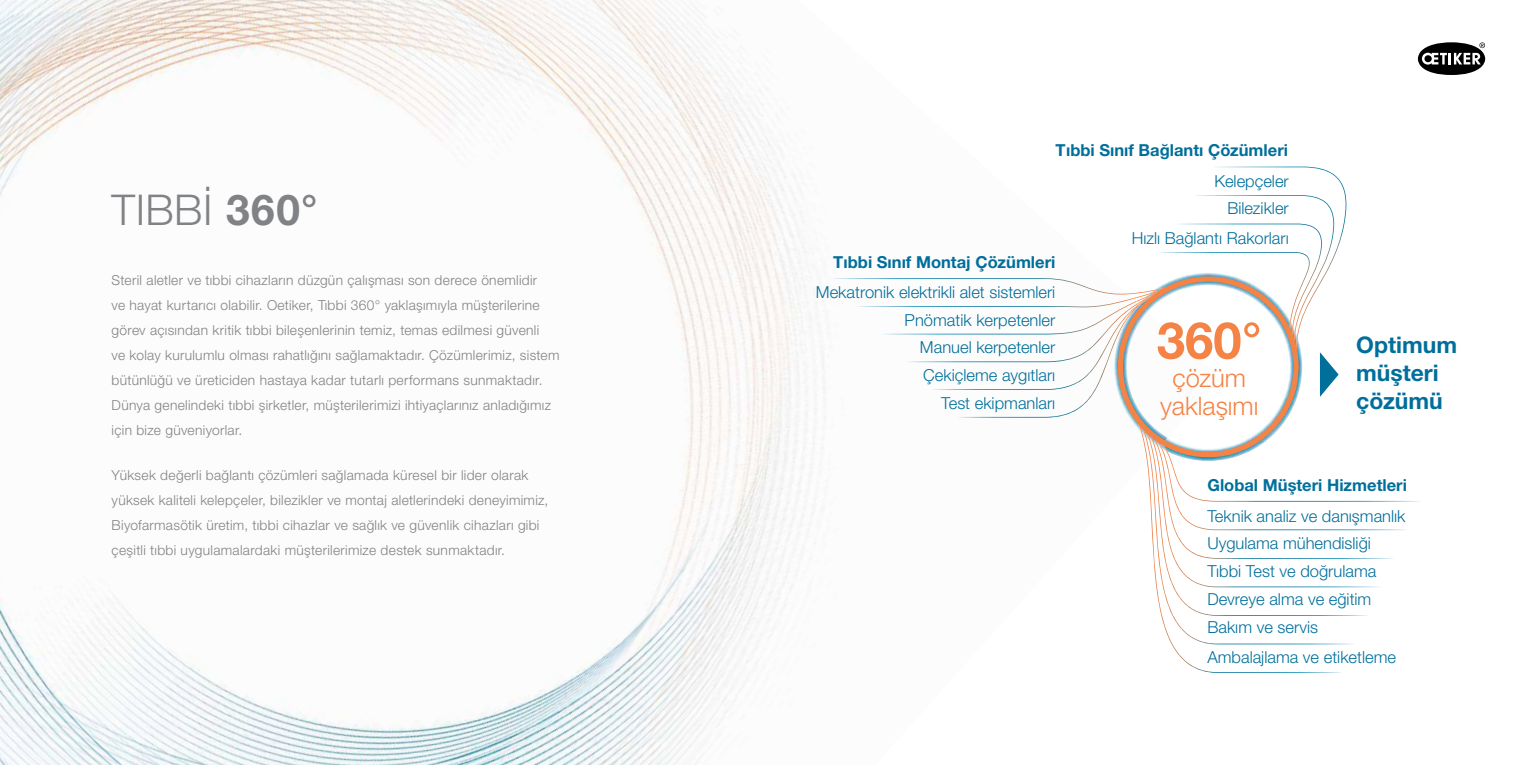
<style>
.page{position:relative;width:1530px;height:765px;background:#fff}
.page>*{position:absolute;margin:0;border:0;box-sizing:border-box;transform-origin:0 0}
.t1{font:700 50.88px "Helvetica Neue LTW1 G";color:#f58345}
.t2{font:300 42.5px "Helvetica Neue LTW1 G";letter-spacing:.01em;color:#808285}
.t3{font:300 25.5px/28px "Helvetica Neue LTW1 G";color:#f58345;text-align:center}
.t4{font:700 22.88px/28px "Helvetica Neue LTW1 G";color:#006f9b}
.t5{font:300 16.5px/27.6px "Helvetica Neue LTW1 G";color:#006f9b;text-align:right}
.t6{font:700 16.5px "Helvetica Neue LTW1 G";color:#006f9b}
.t7{font:300 13.75px/25px "Helvetica Neue LTW1 G";letter-spacing:.02em;color:#808285}
.s1{font-weight:700}
</style>
<div class="page">
<img style="left:0;top:0;width:1221px;height:765px">
<svg style="left:1418px;top:42px;width:67px;height:33px"></svg>
<img style="left:1140px;top:273px;width:162px;height:188px">
<img style="left:1114px;top:309px;width:54px;height:135px">
<img style="left:1132px;top:309px;width:25px;height:137px">
<img style="left:1214px;top:167px;width:132px;height:170px">
<img style="left:1296px;top:336px;width:2px;height:14px">
<img style="left:1196px;top:195px;width:138px;height:136px">
<img style="left:1294px;top:330px;width:2px;height:12px">
<img style="left:1177px;top:224px;width:145px;height:102px">
<img style="left:1159px;top:252px;width:151px;height:70px">
<svg style="left:1289px;top:321px;width:4px;height:28px"></svg>
<img style="left:1147px;top:460px;width:195px;height:213px">
<img style="left:1142px;top:441px;width:6px;height:20px">
<img style="left:1134px;top:413px;width:9px;height:21px">
<img style="left:1150px;top:457px;width:203px;height:187px">
<img style="left:1145px;top:444px;width:6px;height:13px">
<img style="left:1137px;top:417px;width:10px;height:21px">
<img style="left:1153px;top:453px;width:215px;height:163px">
<img style="left:1141px;top:421px;width:9px;height:20px">
<img style="left:1156px;top:452px;width:223px;height:135px">
<img style="left:1144px;top:425px;width:10px;height:19px">
<img style="left:1158px;top:448px;width:236px;height:111px">
<img style="left:1162px;top:449px;width:245px;height:81px">
<img style="left:1166px;top:451px;width:254px;height:51px">
<svg style="left:1147px;top:429px;width:20px;height:23px"></svg>
<img style="left:957px;top:390px;width:175px;height:28px">
<img style="left:932px;top:362px;width:204px;height:28px">
<img style="left:907px;top:309px;width:232px;height:53px">
<img style="left:881px;top:307px;width:256px;height:27px">
<img style="left:1161px;top:295px;width:4px;height:4px">
<svg style="left:1134px;top:295px;width:27px;height:14px"></svg>
<img style="left:1133px;top:294px;width:16px;height:5px">
<img style="left:856px;top:298px;width:278px;height:9px">
<img style="left:1148px;top:288px;width:22px;height:7px">
<img style="left:1128px;top:290px;width:26px;height:4px">
<img style="left:831px;top:278px;width:297px;height:17px">
<img style="left:1152px;top:285px;width:23px;height:6px">
<div style="left:1118px;top:276px;width:181px;height:181px;border:5px solid #f58345;border-radius:50%"></div>
<svg style="left:1320px;top:352px;width:19px;height:45px"></svg>
<h2 class="t2" style="left:112px;top:184px;width:208px">TIBBİ <span class="s1">360°</span></h2>
<p class="t7" style="left:112px;top:268px;width:449px">Steril aletler ve tıbbi cihazların düzgün çalışması son derece önemlidir<br>ve hayat kurtarıcı olabilir. Oetiker, Tıbbi 360° yaklaşımıyla müşterilerine görev açısından kritik tıbbi bileşenlerinin temiz, temas edilmesi güvenli<br>ve kolay kurulumlu olması rahatlığını sağlamaktadır. Çözümlerimiz, sistem bütünlüğü ve üreticiden hastaya kadar tutarlı performans sunmaktadır.<br>Dünya genelindeki tıbbi şirketler, müşterilerimizi ihtiyaçlarınız anladığımız için bize güveniyorlar.</p>
<p class="t7" style="left:112px;top:463px;width:438px">Yüksek değerli bağlantı çözümleri sağlamada küresel bir lider olarak yüksek kaliteli kelepçeler, bilezikler ve montaj aletlerindeki deneyimimiz, Biyofarmasötik üretim, tıbbi cihazlar ve sağlık ve güvenlik cihazları gibi çeşitli tıbbi uygulamalardaki müşterilerimize destek sunmaktadır.</p>
<p class="t6" style="left:1056px;top:140px;width:234px">Tıbbi Sınıf Bağlantı Çözümleri</p>
<p class="t5" style="left:1215px;top:167px;width:76px">Kelepçeler<br>Bilezikler</p>
<p class="t5" style="left:1132px;top:224px;width:159px">Hızlı Bağlantı Rakorları</p>
<p class="t6" style="left:833px;top:252px;width:224px">Tıbbi Sınıf Montaj Çözümleri</p>
<p class="t5" style="left:816px;top:279px;width:241px">Mekatronik elektrikli alet sistemleri<br>Pnömatik kerpetenler<br>Manuel kerpetenler<br>Çekiçleme aygıtları<br>Test ekipmanları</p>
<h1 class="t1" style="left:1157px;top:309px;width:107px">360°</h1>
<h3 class="t3" style="left:1160px;top:363px;width:100px">çözüm yaklaşımı</h3>
<h3 class="t4" style="left:1356px;top:331px;width:102px">Optimum müşteri çözümü</h3>
<p class="t6" style="left:1207px;top:475px;width:201px">Global Müşteri Hizmetleri</p>
<p class="t5" style="left:1207px;top:502px;width:200px;text-align:left">Teknik analiz ve danışmanlık<br>Uygulama mühendisliği<br>Tıbbi Test ve doğrulama<br>Devreye alma ve eğitim<br>Bakım ve servis</p>
<p class="t5" style="left:1207px;top:644px;width:190px">Ambalajlama ve etiketleme</p>
</div>
